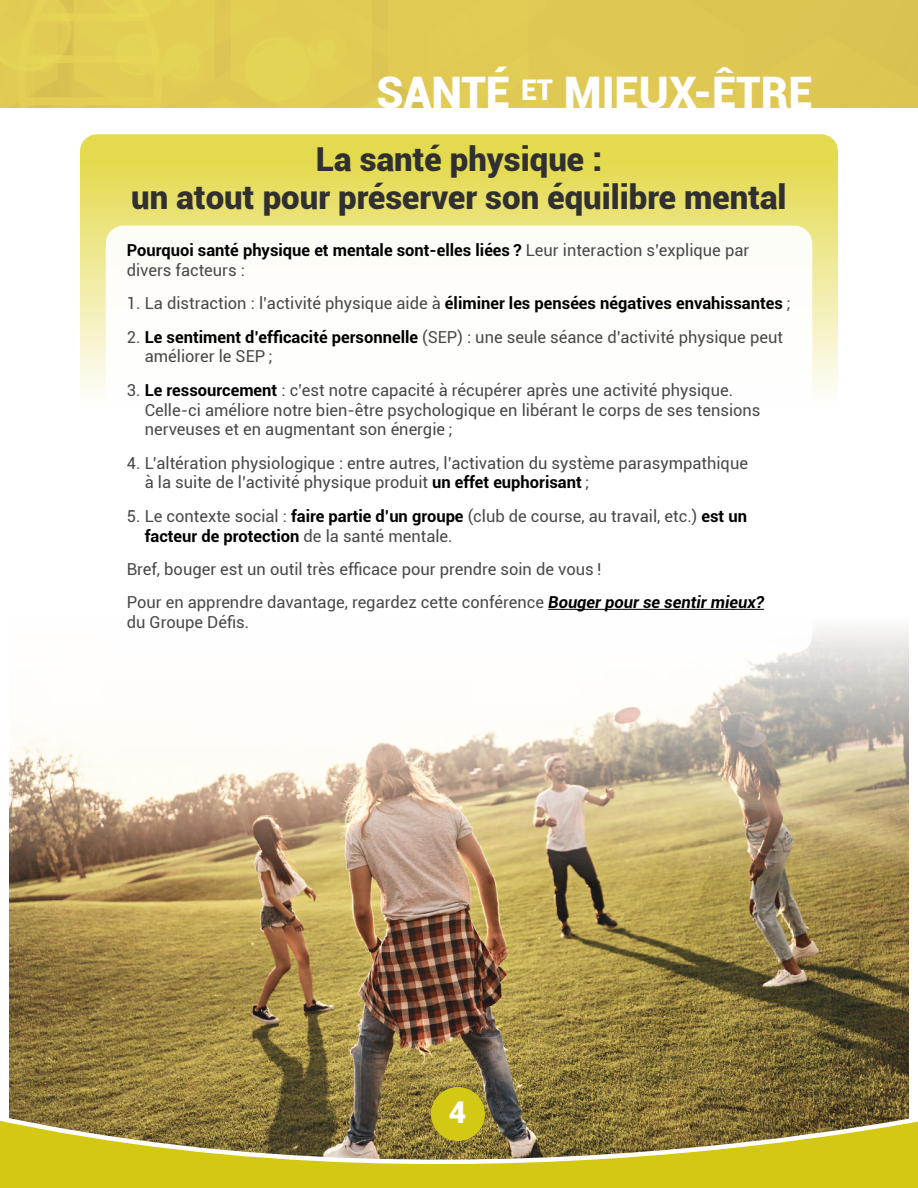
<style>
.page{position:relative;width:918px;height:1188px;background:#fff}
.page>*{position:absolute;margin:0;border:0;box-sizing:border-box;transform-origin:0 0}
.t1{font:900 43.5px "Roboto";color:#fff}
.t2{font:900 33px/37.5px "Roboto";color:#303030;text-align:center}
.t3{font:900 30px "Roboto";color:#fff}
.t4{font:16.5px/19.8px "Roboto";color:#484848}
.t5{font:700 16.5px/19.8px "Roboto";color:#000}
.s1{font-weight:400;color:#484848}
.s2{font-weight:700;color:#000}
.s3{font-weight:700;font-style:italic;color:#000}
</style>
<div class="page">
<img style="left:9px;top:629px;width:900px;height:474px">
<svg style="left:0;top:1103px;width:918px;height:85px;background:#ab9e33"></svg>
<div style="left:431px;top:1087px;width:54px;height:54px;background:#d3c814;border-radius:50%"></div>
<img style="left:0;top:0;width:918px;height:107px">
<div style="left:79px;top:133px;width:760px;height:327px;background:linear-gradient(to bottom,#e2d745,#fff);border-radius:18px"></div>
<div style="left:106px;top:226px;width:706px;height:427px;background:#fff;border-radius:18px"></div>
<hr style="left:548px;top:609px;width:216px;height:1px;background:#000">
<h1 class="t1" style="left:377px;top:61px;width:438px">SANTÉ <sup>ET</sup> MIEUX-ÊTRE</h1>
<h2 class="t2" style="left:131px;top:140px;width:657px">La santé physique :<br>un atout pour préserver son équilibre mental</h2>
<p class="t5" style="left:127px;top:240px;width:624px">Pourquoi santé physique et mentale sont-elles liées ? <span class="s1">Leur interaction s’explique par divers facteurs :</span></p>
<p class="t4" style="left:127px;top:293px;width:665px">1. La distraction : l’activité physique aide à <span class="s2">éliminer les pensées négatives envahissantes</span> ;</p>
<p class="t4" style="left:145px;top:326px;width:640px;text-indent:-18px">2. <span class="s2">Le sentiment d’efficacité personnelle</span> (SEP) : une seule séance d’activité physique peut améliorer le SEP ;</p>
<p class="t4" style="left:145px;top:379px;width:617px;text-indent:-18px">3. <span class="s2">Le ressourcement</span> : c’est notre capacité à récupérer après une activité physique.<br>Celle-ci améliore notre bien-être psychologique en libérant le corps de ses tensions nerveuses et en augmentant son énergie ;</p>
<p class="t4" style="left:145px;top:452px;width:605px;text-indent:-18px">4. L’altération physiologique : entre autres, l’activation du système parasympathique à la suite de l’activité physique produit <span class="s2">un effet euphorisant</span> ;</p>
<p class="t4" style="left:145px;top:505px;width:604px;text-indent:-18px">5. Le contexte social : <span class="s2">faire partie d’un groupe</span> (club de course, au travail, etc.) <span class="s2">est un facteur de protection</span> de la santé mentale.</p>
<p class="t4" style="left:127px;top:552px;width:639px;line-height:33.3px">Bref, bouger est un outil très efficace pour prendre soin de vous !<br>Pour en apprendre davantage, regardez cette conférence <span class="s3">Bouger pour se sentir mieux?</span></p>
<p class="t4" style="left:127px;top:612px;width:124px">du Groupe Défis.</p>
<h3 class="t3" style="left:449px;top:1091px;width:19px">4</h3>
</div>
